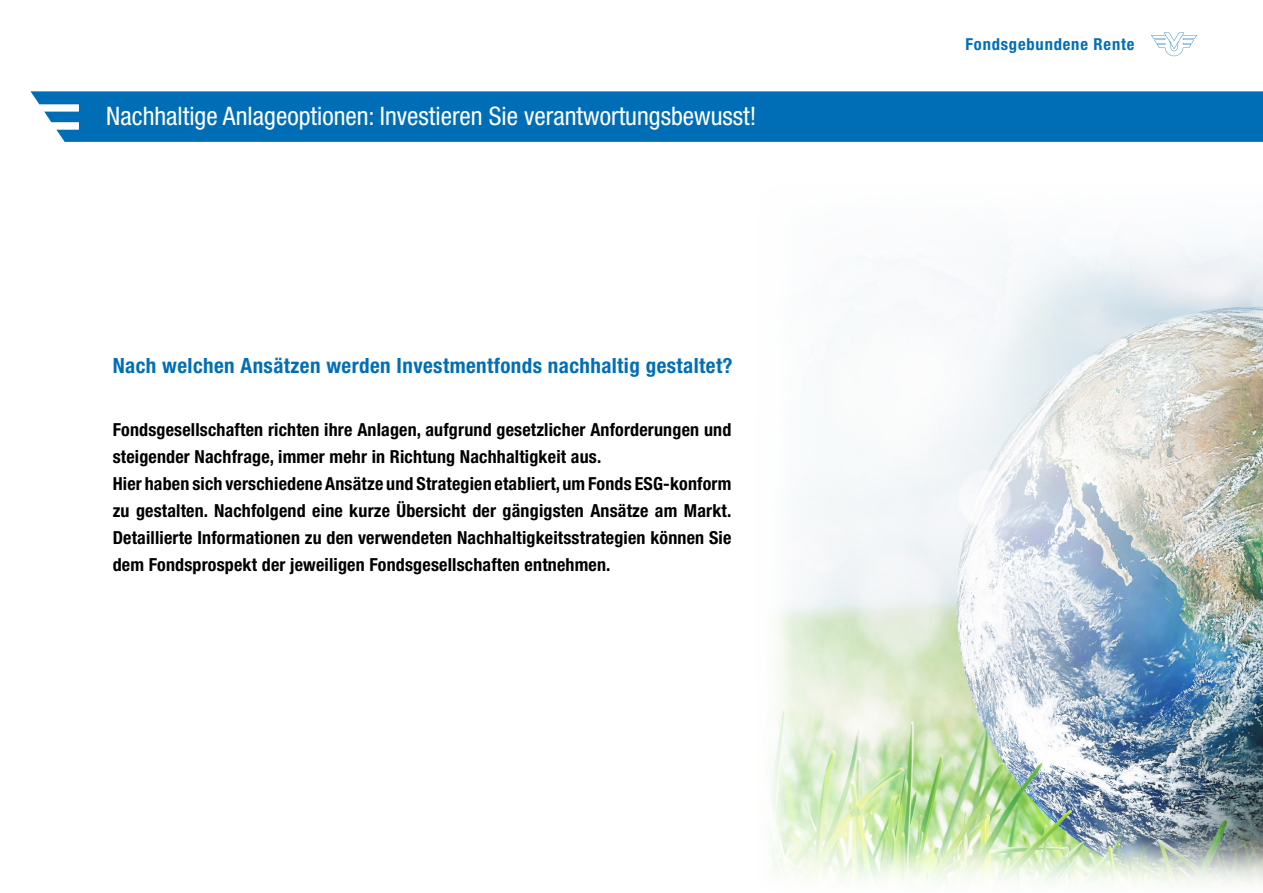
<style>
.page{position:relative;width:1263px;height:893px;background:#fff}
.page>*{position:absolute;margin:0;border:0;box-sizing:border-box;transform-origin:0 0}
.t1{font:condensed 25.5px "Helvetica Neue LT Std";color:#fff}
.t2{font:700 condensed 21px "Helvetica Neue LT Std";letter-spacing:.02em;color:#006eb7}
.t3{font:700 condensed 18px/27px "Helvetica Neue LT Std";letter-spacing:.01em;color:#000}
.t4{font:700 condensed 16.5px "Helvetica Neue LT Std";letter-spacing:.05em;color:#006eb7}
</style>
<div class="page">
<img style="left:771px;top:242px;width:492px;height:641px">
<div style="left:31px;top:91px;width:1232px;height:51px;background:#006eb7"></div>
<svg style="left:1151px;top:33px;width:46px;height:23px"></svg>
<h1 class="t1" style="left:106px;top:101px;width:652px">Nachhaltige Anlageoptionen: Investieren Sie verantwortungsbewusst!</h1>
<p class="t2" style="left:113px;top:353px;width:621px">Nach welchen Ansätzen werden Investmentfonds nachhaltig gestaltet?</p>
<p class="t3" style="left:113px;top:416px;width:620px">Fondsgesellschaften richten ihre Anlagen, aufgrund gesetzlicher Anforderungen und steigender Nachfrage, immer mehr in Richtung Nachhaltigkeit aus.<br>Hier haben sich verschiedene Ansätze und Strategien etabliert, um Fonds ESG-konform zu gestalten. Nachfolgend eine kurze Übersicht der gängigsten Ansätze am Markt.<br>Detaillierte Informationen zu den verwendeten Nachhaltigkeitsstrategien können Sie dem Fondsprospekt der jeweiligen Fondsgesellschaften entnehmen.</p>
<p class="t4" style="left:965px;top:34px;width:171px">Fondsgebundene Rente</p>
</div>
